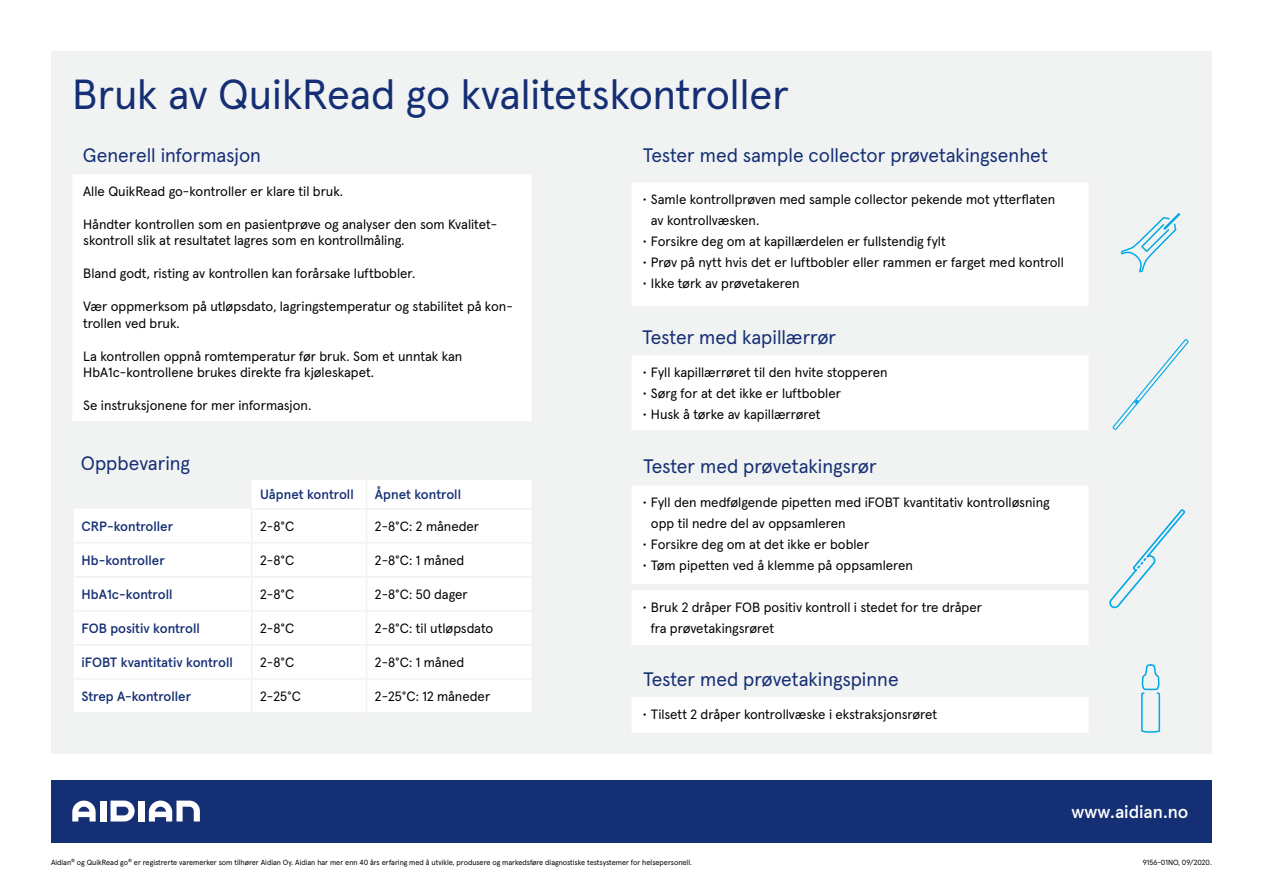
<style>
.page{position:relative;width:1263px;height:893px;background:#fff}
.page>*{position:absolute;margin:0;border:0;box-sizing:border-box;transform-origin:0 0}
.t1{font:42px "Apercu Pro";color:#152f75}
.t2{font:19.5px "Apercu Pro";color:#152f75}
.t3{font:500 18px "Apercu Pro";color:#fff}
.t4{font:13.5px/21px "Apercu Pro";color:#000}
.t5{font:500 13.5px "Apercu Pro";color:#152f75}
.t6{font:7.5px "Apercu Pro";color:#000}
</style>
<div class="page">
<div style="left:51px;top:51px;width:1161px;height:703px;background:#f1f2f2"></div>
<div style="left:51px;top:780px;width:1161px;height:62px;background:#152f75"></div>
<svg style="left:111px;top:801px;width:24px;height:20px"></svg>
<div style="left:100px;top:801px;width:6px;height:20px;background:#fff"></div>
<div style="left:138px;top:801px;width:7px;height:20px;background:#fff"></div>
<svg style="left:72px;top:801px;width:24px;height:20px"></svg>
<svg style="left:149px;top:801px;width:51px;height:20px"></svg>
<div style="left:633px;top:184px;width:454px;height:121px;background:#fff"></div>
<div style="left:631px;top:183px;width:458px;height:123px;border:2px solid #fff"></div>
<div style="left:633px;top:357px;width:454px;height:72px;background:#fff"></div>
<div style="left:631px;top:355px;width:458px;height:75px;border:2px solid #fff"></div>
<div style="left:73px;top:176px;width:457px;height:244px;background:#fff"></div>
<div style="left:72px;top:174px;width:459px;height:247px;border:2px solid #fff"></div>
<div style="left:74px;top:480px;width:457px;height:232px;background:#fff"></div>
<hr style="left:72px;top:610px;width:180px;height:2px;background:#f1f2f2">
<hr style="left:252px;top:610px;width:114px;height:2px;background:#f1f2f2">
<hr style="left:366px;top:610px;width:167px;height:2px;background:#f1f2f2">
<hr style="left:72px;top:542px;width:180px;height:1px;background:#f1f2f2">
<hr style="left:252px;top:542px;width:114px;height:1px;background:#f1f2f2">
<hr style="left:366px;top:542px;width:167px;height:1px;background:#f1f2f2">
<hr style="left:72px;top:576px;width:180px;height:2px;background:#f1f2f2">
<hr style="left:252px;top:576px;width:114px;height:2px;background:#f1f2f2">
<hr style="left:366px;top:576px;width:167px;height:2px;background:#f1f2f2">
<hr style="left:251px;top:509px;width:1px;height:33px;background:#f1f2f2">
<hr style="left:251px;top:543px;width:1px;height:33px;background:#f1f2f2">
<hr style="left:251px;top:578px;width:1px;height:32px;background:#f1f2f2">
<hr style="left:251px;top:612px;width:1px;height:32px;background:#f1f2f2">
<hr style="left:251px;top:646px;width:1px;height:32px;background:#f1f2f2">
<hr style="left:251px;top:680px;width:1px;height:32px;background:#f1f2f2">
<svg style="left:366px;top:480px;width:1px;height:28px"></svg>
<hr style="left:366px;top:509px;width:1px;height:33px;background:#f1f2f2">
<hr style="left:366px;top:543px;width:1px;height:33px;background:#f1f2f2">
<hr style="left:366px;top:578px;width:1px;height:32px;background:#f1f2f2">
<hr style="left:366px;top:612px;width:1px;height:32px;background:#f1f2f2">
<hr style="left:72px;top:644px;width:180px;height:2px;background:#f1f2f2">
<hr style="left:252px;top:644px;width:114px;height:2px;background:#f1f2f2">
<hr style="left:366px;top:644px;width:167px;height:2px;background:#f1f2f2">
<hr style="left:366px;top:646px;width:1px;height:32px;background:#f1f2f2">
<hr style="left:72px;top:678px;width:180px;height:2px;background:#f1f2f2">
<hr style="left:252px;top:678px;width:114px;height:2px;background:#f1f2f2">
<hr style="left:366px;top:678px;width:167px;height:2px;background:#f1f2f2">
<hr style="left:366px;top:680px;width:1px;height:32px;background:#f1f2f2">
<hr style="left:251px;top:508px;width:115px;height:1px;background:#f1f2f2">
<hr style="left:366px;top:508px;width:167px;height:1px;background:#f1f2f2">
<svg style="left:1112px;top:339px;width:77px;height:91px"></svg>
<svg style="left:1121px;top:213px;width:59px;height:59px"></svg>
<div style="left:633px;top:487px;width:454px;height:96px;background:#fff"></div>
<div style="left:631px;top:486px;width:458px;height:98px;border:2px solid #fff"></div>
<div style="left:633px;top:591px;width:454px;height:53px;background:#fff"></div>
<div style="left:631px;top:590px;width:458px;height:55px;border:2px solid #fff"></div>
<svg style="left:1109px;top:509px;width:76px;height:99px"></svg>
<div style="left:633px;top:698px;width:454px;height:33px;background:#fff"></div>
<div style="left:631px;top:697px;width:458px;height:36px;border:2px solid #fff"></div>
<svg style="left:1141px;top:664px;width:20px;height:69px"></svg>
<h1 class="t1" style="left:72px;top:62px;width:718px">Bruk av QuikRead go kvalitetskontroller</h1>
<h2 class="t2" style="left:83px;top:140px;width:180px">Generell informasjon</h2>
<h2 class="t2" style="left:643px;top:140px;width:406px">Tester med sample collector prøvetakingsenhet</h2>
<p class="t4" style="left:651px;top:188px;width:406px;text-indent:-9px">• Samle kontrollprøven med sample collector pekende mot ytterflaten av kontrollvæsken.</p>
<p class="t4" style="left:642px;top:230px;width:305px">• Forsikre deg om at kapillærdelen er fullstendig fylt</p>
<p class="t4" style="left:642px;top:251px;width:423px">• Prøv på nytt hvis det er luftbobler eller rammen er farget med kontroll</p>
<p class="t4" style="left:642px;top:272px;width:159px">• Ikke tørk av prøvetakeren</p>
<h2 class="t2" style="left:642px;top:322px;width:196px">Tester med kapillærrør</h2>
<p class="t4" style="left:642px;top:361px;width:247px">• Fyll kapillærrøret til den hvite stopperen</p>
<p class="t4" style="left:642px;top:382px;width:200px">• Sørg for at det ikke er luftbobler</p>
<p class="t4" style="left:642px;top:403px;width:180px">• Husk å tørke av kapillærrøret</p>
<p class="t4" style="left:83px;top:180px;width:262px">Alle QuikRead go-kontroller er klare til bruk.</p>
<p class="t4" style="left:83px;top:215px;width:415px;line-height:16.5px">Håndter kontrollen som en pasientprøve og analyser den som Kvalitet&shy;skontroll slik at resultatet lagres som en kontrollmåling.</p>
<p class="t4" style="left:83px;top:262px;width:334px">Bland godt, risting av kontrollen kan forårsake luftbobler.</p>
<p class="t4" style="left:83px;top:297px;width:431px;line-height:16.5px">Vær oppmerksom på utløpsdato, lagringstemperatur og stabilitet på kon&shy;trollen ved bruk.</p>
<p class="t4" style="left:83px;top:347px;width:381px;line-height:16.5px">La kontrollen oppnå romtemperatur før bruk. Som et unntak kan<br>HbA1c-kontrollene brukes direkte fra kjøleskapet.</p>
<p class="t4" style="left:83px;top:394px;width:230px">Se instruksjonene for mer informasjon.</p>
<h2 class="t2" style="left:81px;top:448px;width:111px">Oppbevaring</h2>
<h2 class="t2" style="left:643px;top:451px;width:235px">Tester med prøvetakingsrør</h2>
<p class="t4" style="left:651px;top:491px;width:400px;text-indent:-9px">• Fyll den medfølgende pipetten med iFOBT kvantitativ kontrolløsning opp til nedre del av oppsamleren</p>
<p class="t4" style="left:642px;top:533px;width:228px">• Forsikre deg om at det ikke er bobler</p>
<p class="t4" style="left:642px;top:554px;width:272px">• Tøm pipetten ved å klemme på oppsamleren</p>
<p class="t4" style="left:651px;top:595px;width:333px;text-indent:-9px">• Bruk 2 dråper FOB positiv kontroll i stedet for tre dråper fra prøvetakingsrøret</p>
<h2 class="t2" style="left:643px;top:664px;width:257px">Tester med prøvetakingspinne</h2>
<p class="t4" style="left:642px;top:702px;width:296px">• Tilsett 2 dråper kontrollvæske i ekstraksjonsrøret</p>
<p class="t5" style="left:260px;top:484px;width:95px">Uåpnet kontroll</p>
<p class="t5" style="left:375px;top:484px;width:88px">Åpnet kontroll</p>
<p class="t5" style="left:82px;top:515px;width:93px">CRP-kontroller</p>
<p class="t4" style="left:260px;top:515px;width:36px">2-8°C</p>
<p class="t4" style="left:375px;top:515px;width:106px">2-8°C: 2 måneder</p>
<p class="t5" style="left:82px;top:550px;width:85px">Hb-kontroller</p>
<p class="t4" style="left:260px;top:549px;width:36px">2-8°C</p>
<p class="t4" style="left:375px;top:549px;width:91px">2-8°C: 1 måned</p>
<p class="t5" style="left:82px;top:584px;width:92px">HbA1c-kontroll</p>
<p class="t4" style="left:260px;top:583px;width:36px">2-8°C</p>
<p class="t4" style="left:375px;top:583px;width:94px">2-8°C: 50 dager</p>
<p class="t5" style="left:82px;top:618px;width:120px">FOB positiv kontroll</p>
<p class="t4" style="left:260px;top:617px;width:36px">2-8°C</p>
<p class="t4" style="left:375px;top:617px;width:120px">2-8°C: til utløpsdato</p>
<p class="t5" style="left:82px;top:652px;width:153px">iFOBT kvantitativ kontroll</p>
<p class="t4" style="left:260px;top:651px;width:36px">2-8°C</p>
<p class="t4" style="left:375px;top:651px;width:91px">2-8°C: 1 måned</p>
<p class="t5" style="left:82px;top:686px;width:111px">Strep A-kontroller</p>
<p class="t4" style="left:260px;top:685px;width:42px">2-25°C</p>
<p class="t4" style="left:375px;top:685px;width:117px">2-25°C: 12 måneder</p>
<h3 class="t3" style="left:1071px;top:798px;width:119px">www.aidian.no</h3>
<p class="t6" style="left:51px;top:856px;width:642px">Aidian<sup>®</sup> og QuikRead go<sup>®</sup> er registrerte varemerker som tilhører Aidian Oy. Aidian har mer enn 40 års erfaring med å utvikle, produsere og markedsføre diagnostiske testsystemer for helsepersonell.</p>
<p class="t6" style="left:1143px;top:856px;width:71px">9156-01NO, 09/2020.</p>
</div>
